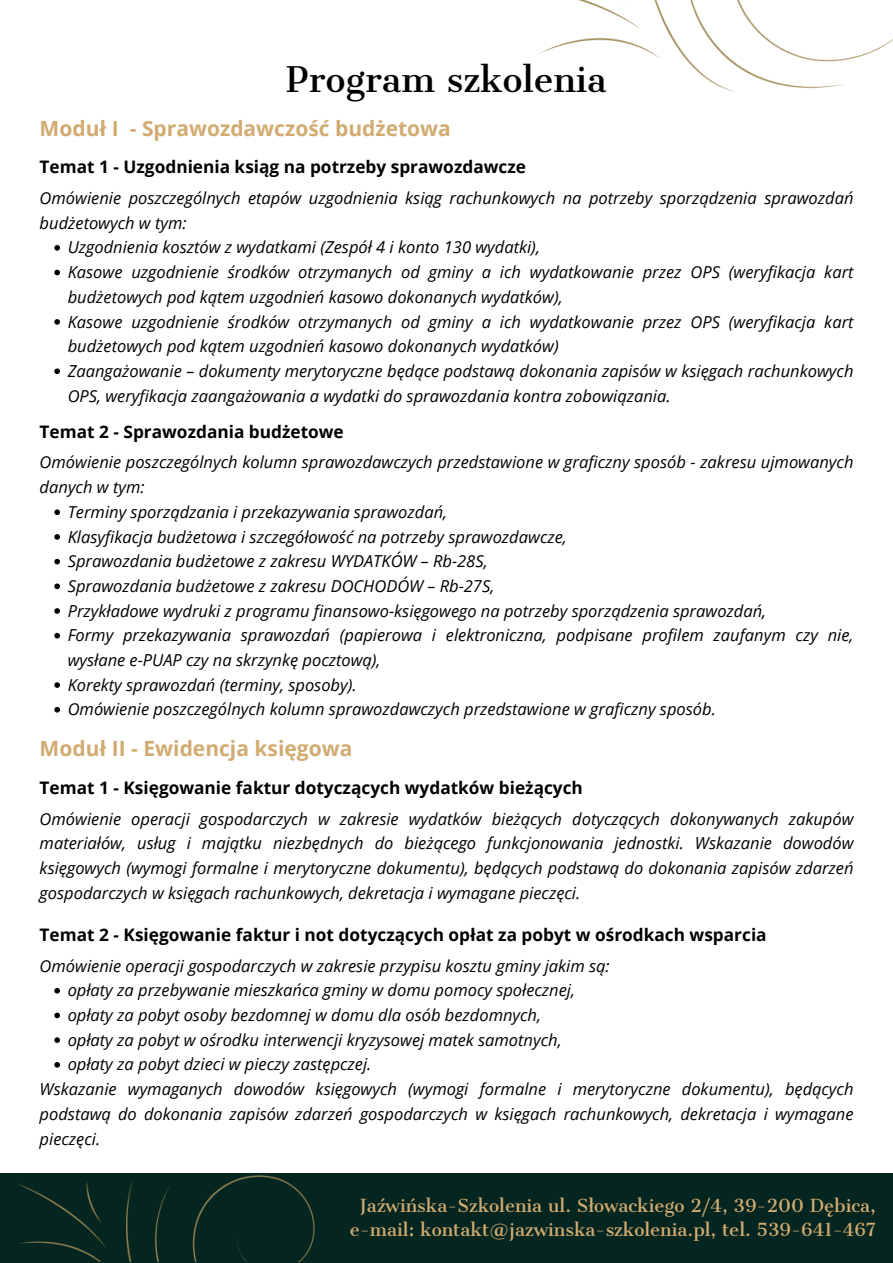
<style>
.page{position:relative;width:893px;height:1263px;background:#fff}
.page>*{position:absolute;margin:0;border:0;box-sizing:border-box;transform-origin:0 0}
.t1{font:33.75px "Cantata One";color:#000}
.t2{font:700 21px "Open Sans";color:#d1ab70}
.t3{font:700 17.25px "Open Sans";color:#000}
.t4{font:17.25px "Cantata One";color:#d1ab70}
.t5{font:italic 16.5px/24.7px "Open Sans";color:#000}
.s1{font-style:italic}
</style>
<div class="page">
<div style="left:0;top:1174px;width:893px;height:89px;background:#052520"></div>
<svg style="left:54px;top:245px;width:6px;height:6px"></svg>
<svg style="left:54px;top:270px;width:6px;height:5px"></svg>
<svg style="left:54px;top:319px;width:6px;height:6px"></svg>
<svg style="left:54px;top:368px;width:6px;height:6px"></svg>
<svg style="left:54px;top:509px;width:6px;height:6px"></svg>
<svg style="left:54px;top:534px;width:6px;height:6px"></svg>
<svg style="left:54px;top:559px;width:6px;height:5px"></svg>
<svg style="left:54px;top:583px;width:6px;height:6px"></svg>
<svg style="left:54px;top:608px;width:6px;height:6px"></svg>
<svg style="left:54px;top:633px;width:6px;height:5px"></svg>
<svg style="left:54px;top:682px;width:6px;height:6px"></svg>
<svg style="left:54px;top:707px;width:6px;height:5px"></svg>
<svg style="left:54px;top:988px;width:6px;height:5px"></svg>
<svg style="left:54px;top:1012px;width:6px;height:6px"></svg>
<svg style="left:54px;top:1037px;width:6px;height:6px"></svg>
<svg style="left:54px;top:1062px;width:6px;height:5px"></svg>
<img style="left:17px;top:1176px;width:298px;height:85px">
<img style="left:538px;top:0;width:355px;height:92px">
<p class="t1" style="left:286px;top:59px;width:322px">Program szkolenia</p>
<p class="t2" style="left:40px;top:113px;width:413px">Moduł I - Sprawozdawczość budżetowa</p>
<p class="t3" style="left:40px;top:155px;width:488px">Temat 1 - Uzgodnienia ksiąg na potrzeby sprawozdawcze</p>
<p class="t5" style="left:40px;top:185px;width:815px">Omówienie poszczególnych etapów uzgodnienia ksiąg rachunkowych na potrzeby sporządzenia sprawozdań budżetowych w tym:</p>
<p class="t5" style="left:68px;top:235px;width:474px">Uzgodnienia kosztów z wydatkami (Zespół 4 i konto 130 wydatki),</p>
<p class="t5" style="left:68px;top:259px;width:787px">Kasowe uzgodnienie środków otrzymanych od gminy a ich wydatkowanie przez OPS (weryfikacja kart budżetowych pod kątem uzgodnień kasowo dokonanych wydatków),</p>
<p class="t5" style="left:68px;top:309px;width:787px">Kasowe uzgodnienie środków otrzymanych od gminy a ich wydatkowanie przez OPS (weryfikacja kart budżetowych pod kątem uzgodnień kasowo dokonanych wydatków)</p>
<p class="t5" style="left:68px;top:358px;width:787px">Zaangażowanie – dokumenty merytoryczne będące podstawą dokonania zapisów w księgach rachunkowych<br>OPS, weryfikacja zaangażowania a wydatki do sprawozdania kontra zobowiązania.</p>
<p class="t3" style="left:40px;top:419px;width:306px">Temat 2 <span class="s1">-</span> Sprawozdania budżetowe</p>
<p class="t5" style="left:40px;top:450px;width:815px">Omówienie poszczególnych kolumn sprawozdawczych przedstawione w graficzny sposób - zakresu ujmowanych danych w tym:</p>
<p class="t5" style="left:68px;top:499px;width:381px">Terminy sporządzania i przekazywania sprawozdań,</p>
<p class="t5" style="left:68px;top:524px;width:500px">Klasyfikacja budżetowa i szczegółowość na potrzeby sprawozdawcze,</p>
<p class="t5" style="left:68px;top:548px;width:421px">Sprawozdania budżetowe z zakresu WYDATKÓW – Rb-28S,</p>
<p class="t5" style="left:68px;top:573px;width:428px">Sprawozdania budżetowe z zakresu DOCHODÓW – Rb-27S,</p>
<p class="t5" style="left:68px;top:598px;width:700px">Przykładowe wydruki z programu finansowo-księgowego na potrzeby sporządzenia sprawozdań,</p>
<p class="t5" style="left:68px;top:622px;width:787px">Formy przekazywania sprawozdań (papierowa i elektroniczna, podpisane profilem zaufanym czy nie, wysłane e-PUAP czy na skrzynkę pocztową),</p>
<p class="t5" style="left:68px;top:672px;width:290px">Korekty sprawozdań (terminy, sposoby).</p>
<p class="t5" style="left:68px;top:697px;width:649px">Omówienie poszczególnych kolumn sprawozdawczych przedstawione w graficzny sposób.</p>
<p class="t2" style="left:40px;top:734px;width:314px">Moduł II - Ewidencja księgowa</p>
<p class="t3" style="left:40px;top:776px;width:545px">Temat 1 - Księgowanie faktur dotyczących wydatków bieżących</p>
<p class="t5" style="left:40px;top:806px;width:815px;text-align:justify">Omówienie operacji gospodarczych w zakresie wydatków bieżących dotyczących dokonywanych zakupów materiałów, usług i majątku niezbędnych do bieżącego funkcjonowania jednostki. Wskazanie dowodów księgowych (wymogi formalne i merytoryczne dokumentu), będących podstawą do dokonania zapisów zdarzeń gospodarczych w księgach rachunkowych, dekretacja i wymagane pieczęci.</p>
<p class="t3" style="left:40px;top:922px;width:728px">Temat 2 <span class="s1">-</span> Księgowanie faktur i not dotyczących opłat za pobyt w ośrodkach wsparcia</p>
<p class="t5" style="left:40px;top:953px;width:571px">Omówienie operacji gospodarczych w zakresie przypisu kosztu gminy jakim są:</p>
<p class="t5" style="left:68px;top:977px;width:509px">opłaty za przebywanie mieszkańca gminy w domu pomocy społecznej,</p>
<p class="t5" style="left:68px;top:1002px;width:475px">opłaty za pobyt osoby bezdomnej w domu dla osób bezdomnych,</p>
<p class="t5" style="left:68px;top:1027px;width:495px">opłaty za pobyt w ośrodku interwencji kryzysowej matek samotnych,</p>
<p class="t5" style="left:68px;top:1052px;width:305px">opłaty za pobyt dzieci w pieczy zastępczej.</p>
<p class="t5" style="left:40px;top:1076px;width:815px;text-align:justify">Wskazanie wymaganych dowodów księgowych (wymogi formalne i merytoryczne dokumentu), będących podstawą do dokonania zapisów zdarzeń gospodarczych w księgach rachunkowych, dekretacja i wymagane pieczęci.</p>
<p class="t4" style="left:360px;top:1195px;width:518px">Jaźwińska-Szkolenia ul. Słowackiego 2/4, 39-200 Dębica,</p>
<p class="t4" style="left:350px;top:1218px;width:528px">e-mail: kontakt@jazwinska-szkolenia.pl, tel. 539-641-467</p>
</div>
